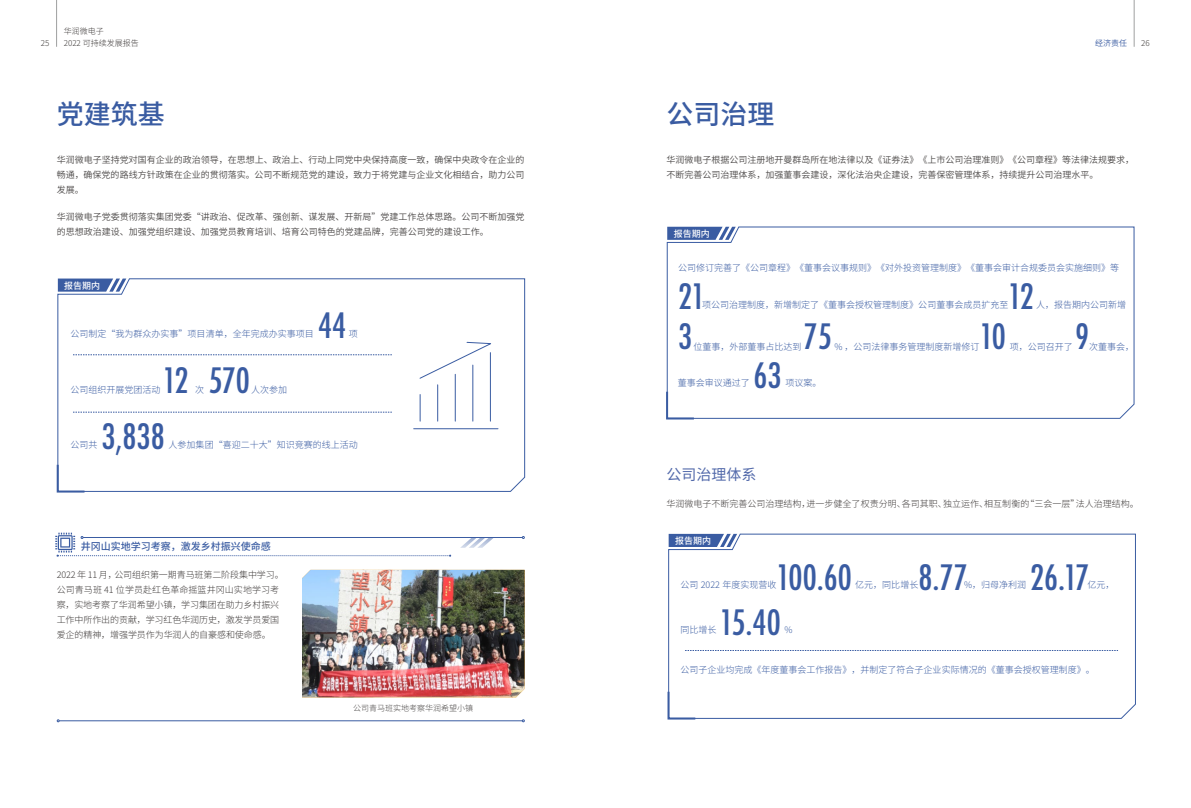
<style>
.page{position:relative;width:1191px;height:808px;background:#fff}
.page>*{position:absolute;margin:0;border:0;box-sizing:border-box;transform-origin:0 0}
.t1{font:500 condensed 34px/40.8px "Futura";color:#3a5ca2}
.t2{font:500 27px "Source Han Sans CN";color:#3a5ca2}
.t3{font:15px "Source Han Sans CN";color:#5269aa}
.t4{font:500 10px "Source Han Sans CN";color:#3a5ca2}
.t5{font:9px/15px "Source Han Sans CN";color:#4c4948}
.t6{font:300 9px "Source Han Sans CN";color:#3a5ca2}
.t7{font:300 9px/15px "Source Han Sans CN";letter-spacing:-.01em;color:#3e3a39}
.t8{font:500 9px "Source Han Sans CN";color:#fff}
.t9{font:300 8px "Source Han Sans CN";color:#3e3a39}
.t10{font:300 8px "Source Han Sans CN";color:#4c4948}
.t11{font:8px "Source Han Sans CN";color:#3a5ca2}
</style>
<div class="page">
<img style="left:302px;top:570px;width:222px;height:127px">
<svg style="left:460px;top:538px;width:33px;height:10px"></svg>
<hr style="left:83px;top:537px;width:439px;height:1px;background:#3a5ca2">
<svg style="left:55px;top:533px;width:396px;height:23px"></svg>
<hr style="left:59px;top:720px;width:463px;height:1px;background:#3a5ca2">
<svg style="left:58px;top:278px;width:467px;height:214px"></svg>
<svg style="left:58px;top:279px;width:68px;height:13px"></svg>
<svg style="left:56px;top:463px;width:30px;height:30px"></svg>
<svg style="left:667px;top:227px;width:467px;height:192px"></svg>
<svg style="left:667px;top:227px;width:68px;height:13px"></svg>
<svg style="left:666px;top:390px;width:30px;height:30px"></svg>
<svg style="left:668px;top:534px;width:467px;height:185px"></svg>
<svg style="left:668px;top:534px;width:69px;height:13px"></svg>
<svg style="left:667px;top:690px;width:30px;height:30px"></svg>
<svg style="left:413px;top:342px;width:86px;height:87px"></svg>
<hr style="left:1134px;top:0;width:1px;height:47px;background:#9fa0a0">
<hr style="left:56px;top:0;width:1px;height:47px;background:#9fa0a0">
<p class="t9" style="left:64px;top:26px;width:41px">华润微电子</p>
<p class="t9" style="left:41px;top:38px;width:10px">25</p>
<p class="t9" style="left:64px;top:38px;width:77px">2022 可持续发展报告</p>
<p class="t11" style="left:1095px;top:38px;width:33px">经济责任</p>
<p class="t9" style="left:1141px;top:38px;width:10px">26</p>
<h2 class="t2" style="left:57px;top:99px;width:109px">党建筑基</h2>
<h2 class="t2" style="left:666px;top:99px;width:109px">公司治理</h2>
<p class="t5" style="left:57px;top:153px;width:469px;text-align:justify">华润微电子坚持党对国有企业的政治领导，在思想上、政治上、行动上同党中央保持高度一致，确保中央政令在企业的畅通，确保党的路线方针政策在企业的贯彻落实。公司不断规范党的建设，致力于将党建与企业文化相结合，助力公司发展。</p>
<p class="t5" style="left:57px;top:209px;width:469px">华润微电子党委贯彻落实集团党委“讲政治、促改革、强创新、谋发展、开新局”党建工作总体思路。公司不断加强党的思想政治建设、加强党组织建设、加强党员教育培训、培育公司特色的党建品牌，完善公司党的建设工作。</p>
<p class="t5" style="left:666px;top:153px;width:469px">华润微电子根据公司注册地开曼群岛所在地法律以及《证券法》《上市公司治理准则》《公司章程》等法律法规要求，不断完善公司治理体系，加强董事会建设，深化法治央企建设，完善保密管理体系，持续提升公司治理水平。</p>
<p class="t8" style="left:673px;top:228px;width:37px">报告期内</p>
<p class="t8" style="left:64px;top:280px;width:37px">报告期内</p>
<h1 class="t1" style="left:318px;top:305px;width:30px">44</h1>
<p class="t6" style="left:71px;top:329px;width:245px">公司制定“我为群众办实事”项目清单，全年完成办实事项目</p>
<p class="t6" style="left:349px;top:329px;width:10px">项</p>
<h1 class="t1" style="left:163px;top:360px;width:28px">12</h1>
<p class="t6" style="left:71px;top:384px;width:91px">公司组织开展党团活动</p>
<h1 class="t1" style="left:208px;top:360px;width:43px">570</h1>
<p class="t6" style="left:251px;top:384px;width:38px">人次参加</p>
<p class="t6" style="left:195px;top:384px;width:10px">次</p>
<h1 class="t1" style="left:101px;top:417px;width:65px">3,838</h1>
<p class="t6" style="left:169px;top:440px;width:190px">人参加集团“喜迎二十大”知识竞赛的线上活动</p>
<p class="t6" style="left:71px;top:440px;width:28px">公司共</p>
<p class="t4" style="left:81px;top:541px;width:192px">井冈山实地学习考察，激发乡村振兴使命感</p>
<p class="t7" style="left:57px;top:567px;width:229px">2022 年 11 月，公司组织第一期青马班第二阶段集中学习。公司青马班 41 位学员赴红色革命摇篮井冈山实地学习考察，实地考察了华润希望小镇，学习集团在助力乡村振兴工作中所作出的贡献，学习红色华润历史，激发学员爱国爱企的精神，增强学员作为华润人的自豪感和使命感。</p>
<p class="t10" style="left:353px;top:704px;width:121px">公司青马班实地考察华润希望小镇</p>
<p class="t6" style="left:678px;top:262px;width:442px">公司修订完善了《公司章程》《董事会议事规则》《对外投资管理制度》《董事会审计合规委员会实施细则》等</p>
<h1 class="t1" style="left:678px;top:276px;width:29px">21<br>3</h1>
<h1 class="t1" style="left:1008px;top:276px;width:28px">12</h1>
<p class="t6" style="left:702px;top:300px;width:307px">项公司治理制度，新增制定了《董事会授权管理制度》公司董事会成员扩充至</p>
<p class="t6" style="left:1036px;top:300px;width:91px">人，报告期内公司新增</p>
<h1 class="t1" style="left:979px;top:317px;width:28px">10</h1>
<h1 class="t1" style="left:1075px;top:317px;width:16px">9</h1>
<h1 class="t1" style="left:803px;top:317px;width:30px">75</h1>
<p class="t6" style="left:693px;top:342px;width:109px">位董事，外部董事占比达到</p>
<p class="t6" style="left:834px;top:342px;width:147px">% ，公司法律事务管理制度新增修订</p>
<p class="t6" style="left:1009px;top:342px;width:65px">项，公司召开了</p>
<p class="t6" style="left:1089px;top:342px;width:46px">次董事会，</p>
<p class="t6" style="left:677px;top:378px;width:73px">董事会审议通过了</p>
<h1 class="t1" style="left:753px;top:356px;width:30px">63</h1>
<p class="t6" style="left:785px;top:378px;width:37px">项议案。</p>
<h3 class="t3" style="left:666px;top:466px;width:91px">公司治理体系</h3>
<p class="t7" style="left:666px;top:496px;width:474px">华润微电子不断完善公司治理结构，进一步健全了权责分明、各司其职、独立运作、相互制衡的“三会一层”法人治理结构。</p>
<p class="t8" style="left:675px;top:535px;width:37px">报告期内</p>
<h1 class="t1" style="left:719px;top:556px;width:134px;line-height:44.2px;text-indent:57px">100.60<br>15.40</h1>
<h1 class="t1" style="left:918px;top:558px;width:51px">8.77</h1>
<h1 class="t1" style="left:1030px;top:558px;width:61px">26.17</h1>
<p class="t6" style="left:680px;top:580px;width:97px">公司 2022 年度实现营收</p>
<p class="t6" style="left:855px;top:580px;width:64px">亿元，同比增长</p>
<p class="t6" style="left:964px;top:580px;width:64px">%，归母净利润</p>
<p class="t6" style="left:1087px;top:580px;width:28px">亿元，</p>
<p class="t6" style="left:680px;top:624px;width:37px">同比增长</p>
<p class="t6" style="left:784px;top:624px;width:10px">%</p>
<p class="t6" style="left:680px;top:664px;width:415px">公司子企业均完成《年度董事会工作报告》，并制定了符合子企业实际情况的《董事会授权管理制度》。</p>
</div>
